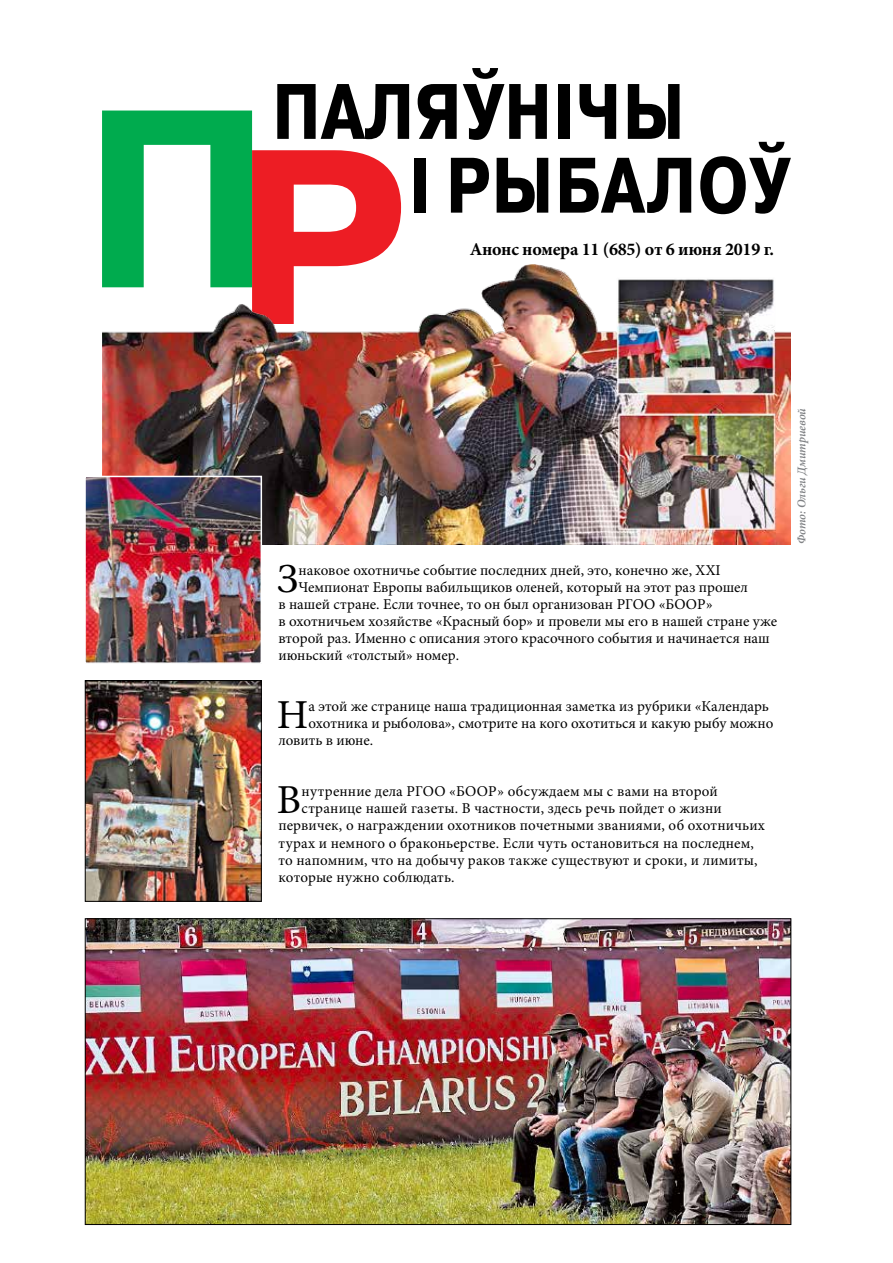
<style>
.page{position:relative;width:893px;height:1263px;background:#fff}
.page>*{position:absolute;margin:0;border:0;box-sizing:border-box;transform-origin:0 0}
.t1{font:41.1px "Minion Pro";color:#000}
.t2{font:700 18px "Minion Pro";letter-spacing:-.015em;color:#000}
.t3{font:15px "Minion Pro";letter-spacing:.005em;color:#000}
.t4{font:italic 600 12px "Minion Pro";color:#808285}
</style>
<div class="page">
<svg style="left:418px;top:84px;width:39px;height:55px"></svg>
<svg style="left:463px;top:68px;width:84px;height:72px"></svg>
<div style="left:558px;top:84px;width:12px;height:55px;background:#000"></div>
<svg style="left:579px;top:84px;width:37px;height:55px"></svg>
<svg style="left:628px;top:84px;width:51px;height:55px"></svg>
<div style="left:415px;top:158px;width:11px;height:55px;background:#000"></div>
<svg style="left:451px;top:158px;width:38px;height:55px"></svg>
<svg style="left:497px;top:158px;width:51px;height:55px"></svg>
<svg style="left:560px;top:158px;width:131px;height:55px"></svg>
<svg style="left:700px;top:142px;width:91px;height:72px"></svg>
<svg style="left:102px;top:84px;width:307px;height:181px"></svg>
<img style="left:102px;top:265px;width:689px;height:279px">
<img style="left:87px;top:479px;width:172px;height:182px">
<div style="left:84px;top:476px;width:178px;height:188px;border:2px solid #fff"></div>
<img style="left:87px;top:682px;width:172px;height:217px">
<div style="left:85px;top:680px;width:176px;height:221px;border:1px solid #000"></div>
<img style="left:87px;top:920px;width:702px;height:303px">
<p class="t2" style="left:470px;top:237px;width:306px">Анонс номера 11 (685) от 6 июня 2019 г.</p>
<h1 class="t1" style="left:277px;top:552px;width:23px">З</h1>
<p class="t3" style="left:299px;top:560px;width:423px">наковое охотничье событие последних дней, это, конечно же, XXI</p>
<p class="t3" style="left:299px;top:577px;width:451px">Чемпионат Европы вабильщиков оленей, который на этот раз прошел</p>
<p class="t3" style="left:278px;top:594px;width:436px">в нашей стране. Если точнее, то он был организован РГОО «БООР»</p>
<p class="t3" style="left:278px;top:611px;width:500px">в охотничьем хозяйстве «Красный бор» и провели мы его в нашей стране уже</p>
<p class="t3" style="left:278px;top:628px;width:493px">второй раз. Именно с описания этого красочного события и начинается наш</p>
<p class="t3" style="left:278px;top:645px;width:182px">июньский «толстый» номер.</p>
<h1 class="t1" style="left:277px;top:688px;width:33px">Н</h1>
<p class="t3" style="left:308px;top:696px;width:462px">а этой же странице наша традиционная заметка из рубрики «Календарь</p>
<p class="t3" style="left:308px;top:714px;width:467px">охотника и рыболова», смотрите на кого охотиться и какую рыбу можно</p>
<p class="t3" style="left:278px;top:731px;width:96px">ловить в июне.</p>
<h1 class="t1" style="left:277px;top:773px;width:26px">В</h1>
<p class="t3" style="left:301px;top:782px;width:418px">нутренние дела РГОО «БООР» обсуждаем мы с вами на второй</p>
<p class="t3" style="left:301px;top:799px;width:422px">странице нашей газеты. В частности, здесь речь пойдет о жизни</p>
<p class="t3" style="left:278px;top:816px;width:488px">первичек, о награждении охотников почетными званиями, об охотничьих</p>
<p class="t3" style="left:278px;top:833px;width:477px">турах и немного о браконьерстве. Если чуть остановиться на последнем,</p>
<p class="t3" style="left:278px;top:850px;width:481px">то напомним, что на добычу раков также существуют и сроки, и лимиты,</p>
<p class="t3" style="left:278px;top:867px;width:178px">которые нужно соблюдать.</p>
<p class="t4" style="left:793px;top:544px;width:138px;rotate:-90deg">Фото: Ольги Дмитриевой</p>
</div>
